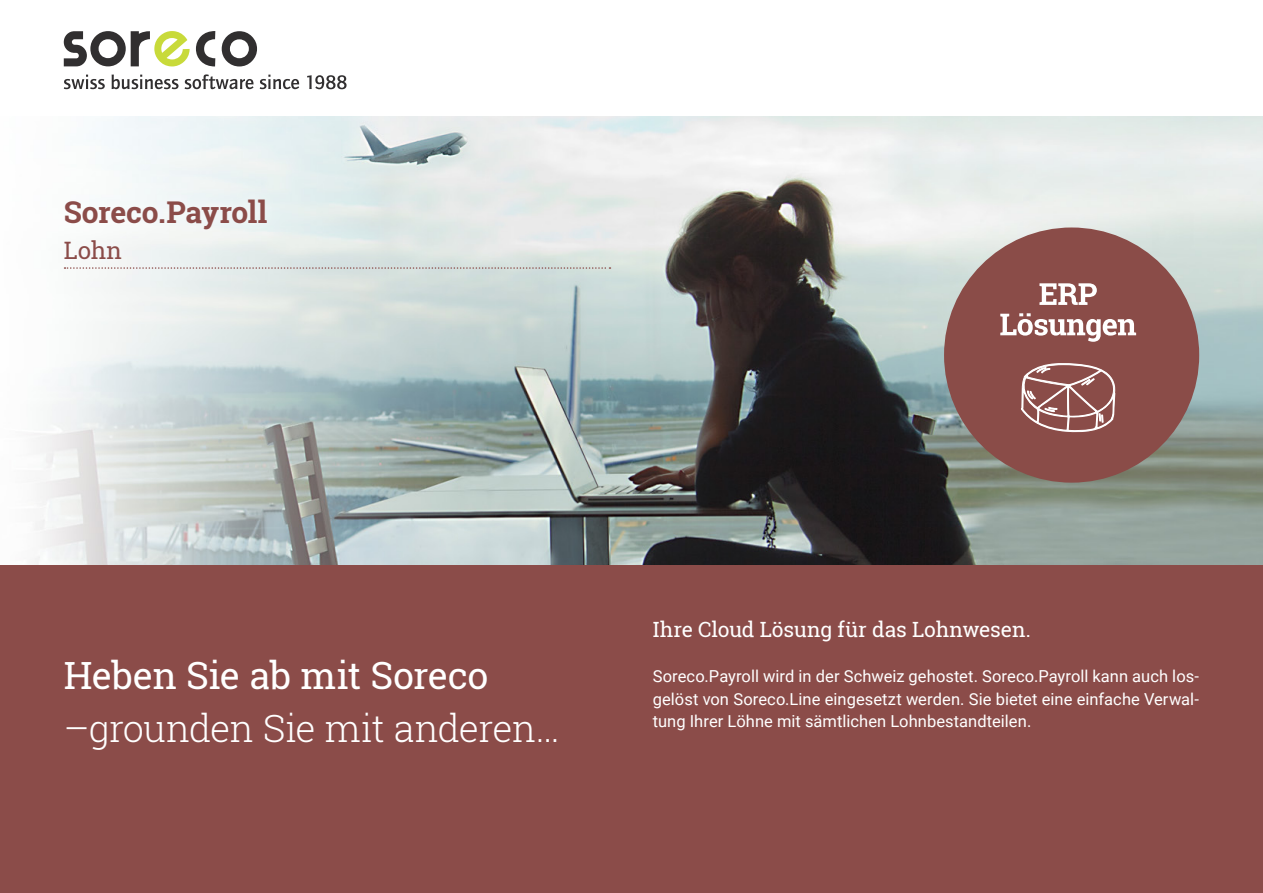
<style>
.page{position:relative;width:1263px;height:893px;background:#fff}
.page>*{position:absolute;margin:0;border:0;box-sizing:border-box;transform-origin:0 0}
.t1{font:300 37.5px "Roboto Slab";letter-spacing:-.02em;color:#fff}
.t2{font:37.5px "Roboto Slab";letter-spacing:-.015em;color:#fff}
.t3{font:700 30px "Roboto Slab";letter-spacing:-.01em;color:#8b4c49}
.t4{font:24px "Roboto Slab";color:#8b4c49}
.t5{font:21px "Roboto Slab";letter-spacing:-.005em;color:#fff}
.t6{font:16.5px/22.5px "Roboto";letter-spacing:.005em;color:#fff;text-align:justify}
</style>
<div class="page">
<img style="left:31px;top:117px;width:1232px;height:448px">
<div style="left:0;top:565px;width:1263px;height:328px;background:#8b4c49"></div>
<svg style="left:196px;top:31px;width:19px;height:35px"></svg>
<svg style="left:222px;top:31px;width:35px;height:35px"></svg>
<svg style="left:64px;top:31px;width:126px;height:35px"></svg>
<svg style="left:64px;top:75px;width:41px;height:14px"></svg>
<svg style="left:112px;top:75px;width:67px;height:14px"></svg>
<svg style="left:185px;top:74px;width:69px;height:15px"></svg>
<svg style="left:260px;top:75px;width:39px;height:14px"></svg>
<svg style="left:307px;top:75px;width:40px;height:14px"></svg>
<div style="left:51px;top:186px;width:570px;height:96px;background:#fff;opacity:.75"></div>
<svg style="left:65px;top:267px;width:545px;height:2px"></svg>
<div style="left:944px;top:227px;width:255px;height:256px;background:#8a4c48;border-radius:50%"></div>
<svg style="left:1000px;top:283px;width:136px;height:200px"></svg>
<h2 class="t3" style="left:64px;top:191px;width:205px">Soreco.Payroll</h2>
<h3 class="t4" style="left:64px;top:234px;width:60px">Lohn</h3>
<h1 class="t2" style="left:64px;top:650px;width:426px">Heben Sie ab mit Soreco</h1>
<h1 class="t1" style="left:64px;top:702px;width:497px">–grounden Sie mit anderen...</h1>
<p class="t5" style="left:653px;top:615px;width:379px">Ihre Cloud Lösung für das Lohnwesen.</p>
<p class="t6" style="left:653px;top:664px;width:548px">Soreco.Payroll wird in der Schweiz gehostet. Soreco.Payroll kann auch los&shy;gelöst von Soreco.Line eingesetzt werden. Sie bietet eine einfache Verwal&shy;tung Ihrer Löhne mit sämtlichen Lohnbestandteilen.</p>
</div>
